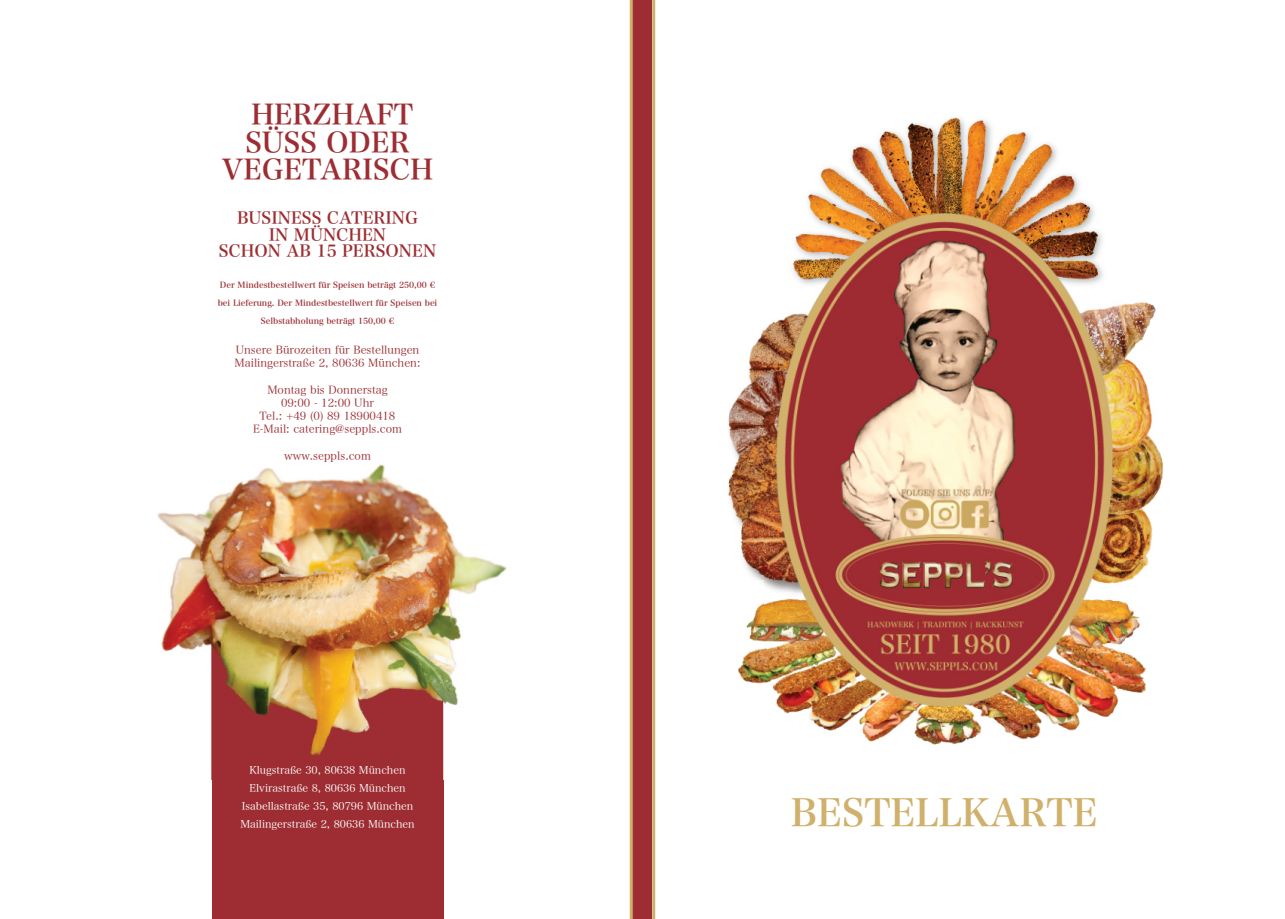
<style>
.page{position:relative;width:1285px;height:919px;background:#fff}
.page>*{position:absolute;margin:0;border:0;box-sizing:border-box;transform-origin:0 0}
.t1{font:37.5px "Hira Min Pro N W6";color:#d0b16c}
.t2{font:27.75px/27.5px "Hira Min Pro N W6";color:#9d2d32;text-align:center}
.t3{font:16.5px/16.5px "Hira Min Pro N W6";color:#9d2d32;text-align:center}
.t4{font:10.95px/13.2px "Hira Min Pro N W3";color:#9d2d32}
.t5{font:10.5px/18px "Hira Min Pro N W3";color:#fff;text-align:center}
.t6{font:8.25px/18px "Hira Min Pro N W6";color:#9d2d32;text-align:center}
</style>
<div class="page">
<div style="left:212px;top:574px;width:231px;height:344px;background:#9d2d32"></div>
<img style="left:157px;top:464px;width:350px;height:315px">
<img style="left:749px;top:330px;width:15px;height:37px">
<img style="left:728px;top:367px;width:36px;height:64px">
<img style="left:728px;top:431px;width:36px;height:78px">
<img style="left:733px;top:488px;width:31px;height:93px">
<img style="left:1124px;top:515px;width:27px;height:64px">
<img style="left:1124px;top:466px;width:39px;height:49px">
<img style="left:1124px;top:387px;width:39px;height:79px">
<img style="left:1124px;top:303px;width:31px;height:84px">
<img style="left:738px;top:660px;width:26px;height:23px">
<img style="left:780px;top:708px;width:28px;height:6px">
<img style="left:808px;top:708px;width:51px;height:22px">
<img style="left:859px;top:708px;width:20px;height:33px">
<img style="left:1124px;top:669px;width:22px;height:24px">
<img style="left:1079px;top:708px;width:36px;height:8px">
<img style="left:1040px;top:708px;width:39px;height:23px">
<img style="left:1015px;top:708px;width:25px;height:31px">
<img style="left:879px;top:708px;width:136px;height:37px">
<img style="left:743px;top:581px;width:21px;height:79px">
<img style="left:1124px;top:579px;width:23px;height:90px">
<img style="left:884px;top:128px;width:51px;height:4px">
<img style="left:878px;top:132px;width:57px;height:10px">
<img style="left:851px;top:142px;width:84px;height:21px">
<img style="left:852px;top:146px;width:83px;height:18px">
<img style="left:1060px;top:174px;width:22px;height:36px">
<img style="left:1060px;top:176px;width:14px;height:34px">
<img style="left:828px;top:164px;width:107px;height:4px">
<img style="left:820px;top:168px;width:115px;height:22px">
<img style="left:1042px;top:143px;width:18px;height:67px">
<img style="left:1033px;top:145px;width:19px;height:65px">
<img style="left:811px;top:190px;width:124px;height:4px">
<img style="left:808px;top:194px;width:127px;height:16px">
<img style="left:1019px;top:132px;width:14px;height:78px">
<img style="left:994px;top:133px;width:31px;height:77px">
<img style="left:986px;top:121px;width:8px;height:89px">
<img style="left:973px;top:120px;width:13px;height:90px">
<img style="left:935px;top:117px;width:38px;height:93px">
<img style="left:939px;top:118px;width:26px;height:92px">
<img style="left:764px;top:210px;width:360px;height:498px">
<svg style="left:629px;top:0;width:26px;height:919px"></svg>
<h2 class="t2" style="left:222px;top:101px;width:213px">HERZHAFT<br>SÜSS ODER<br>VEGETARISCH</h2>
<h3 class="t3" style="left:219px;top:209px;width:219px">BUSINESS CATERING<br>IN MÜNCHEN<br>SCHON AB 15 PERSONEN</h3>
<p class="t6" style="left:218px;top:276px;width:221px">Der Mindestbestellwert für Speisen beträgt 250,00 € bei Lieferung. Der Mindestbestellwert für Speisen bei<br>Selbstabholung beträgt 150,00 €</p>
<p class="t4" style="left:234px;top:343px;width:187px">Unsere Bürozeiten für Bestellungen<br>Mailingerstraße 2, 80636 München:</p>
<p class="t4" style="left:253px;top:383px;width:150px;text-align:center">Montag bis Donnerstag<br>09:00 - 12:00 Uhr<br>Tel.: +49 (0) 89 18900418<br>E-Mail: catering@seppls.com</p>
<p class="t4" style="left:284px;top:449px;width:88px">www.seppls.com</p>
<p class="t5" style="left:240px;top:761px;width:176px">Klugstraße 30, 80638 München<br>Elvirastraße 8, 80636 München<br>Isabellastraße 35, 80796 München<br>Mailingerstraße 2, 80636 München</p>
<h1 class="t1" style="left:790px;top:793px;width:308px">BESTELLKARTE</h1>
</div>
